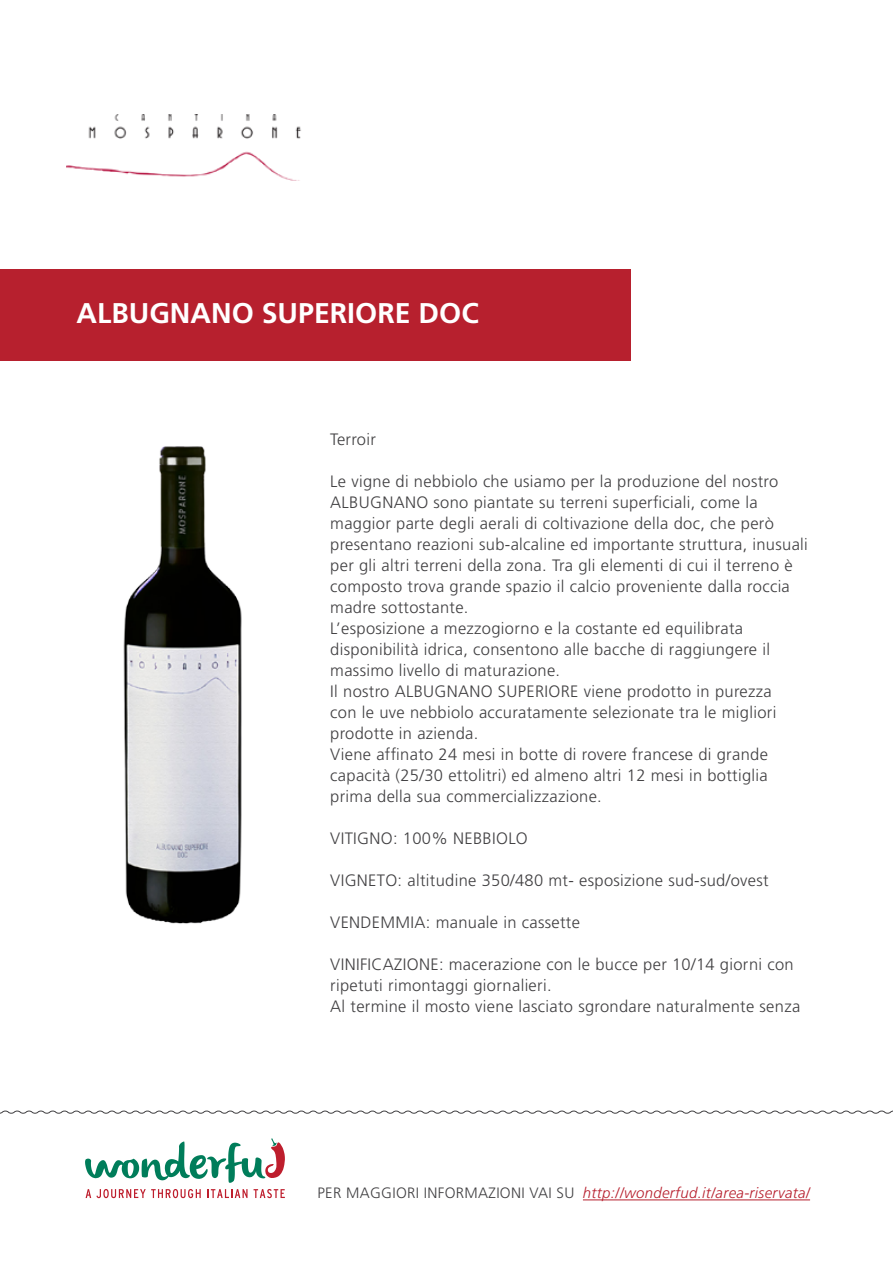
<style>
.page{position:relative;width:893px;height:1263px;background:#fff}
.page>*{position:absolute;margin:0;border:0;box-sizing:border-box;transform-origin:0 0}
.t1{font:700 28.5px "Frutiger";color:#fff}
.t2{font:300 16.5px/21px "Frutiger";letter-spacing:.02em;color:#414042}
.t3{font:italic 300 15px "Frutiger";letter-spacing:.02em;color:#b7202e}
.s1{font-style:normal;color:#414042}
</style>
<div class="page">
<svg style="left:85px;top:1138px;width:200px;height:45px"></svg>
<svg style="left:86px;top:1189px;width:115px;height:9px"></svg>
<svg style="left:207px;top:1189px;width:41px;height:9px"></svg>
<svg style="left:254px;top:1189px;width:31px;height:9px"></svg>
<svg style="left:0;top:1110px;width:893px;height:4px"></svg>
<hr style="left:583px;top:1199px;width:227px;height:1px;background:#b7202e">
<div style="left:0;top:269px;width:631px;height:92px;background:#b7202e"></div>
<img style="left:123px;top:446px;width:119px;height:478px">
<img style="left:67px;top:115px;width:234px;height:66px">
<h1 class="t1" style="left:77px;top:296px;width:404px">ALBUGNANO SUPERIORE DOC</h1>
<p class="t2" style="left:330px;top:428px;width:47px">Terroir</p>
<p class="t2" style="left:330px;top:470px;width:479px">Le vigne di nebbiolo che usiamo per la produzione del nostro ALBUGNANO sono piantate su terreni superficiali, come la maggior parte degli aerali di coltivazione della doc, che però presentano reazioni sub-alcaline ed importante struttura, inusuali per gli altri terreni della zona. Tra gli elementi di cui il terreno è composto trova grande spazio il calcio proveniente dalla roccia madre sottostante.<br>L’esposizione a mezzogiorno e la costante ed equilibrata disponibilità idrica, consentono alle bacche di raggiungere il massimo livello di maturazione.<br>Il nostro ALBUGNANO SUPERIORE viene prodotto in purezza<br>con le uve nebbiolo accuratamente selezionate tra le migliori prodotte in azienda.<br>Viene affinato 24 mesi in botte di rovere francese di grande capacità (25/30 ettolitri) ed almeno altri 12 mesi in bottiglia prima della sua commercializzazione.</p>
<p class="t2" style="left:330px;top:827px;width:199px">VITIGNO: 100% NEBBIOLO</p>
<p class="t2" style="left:330px;top:869px;width:440px">VIGNETO: altitudine 350/480 mt- esposizione sud-sud/ovest</p>
<p class="t2" style="left:330px;top:911px;width:251px">VENDEMMIA: manuale in cassette</p>
<p class="t2" style="left:330px;top:953px;width:471px">VINIFICAZIONE: macerazione con le bucce per 10/14 giorni con ripetuti rimontaggi giornalieri.<br>Al termine il mosto viene lasciato sgrondare naturalmente senza</p>
<p class="t3" style="left:317px;top:1185px;width:494px"><span class="s1">Per maggiori informazioni vai su</span> http://wonderfud.it/area-riservata/</p>
</div>
